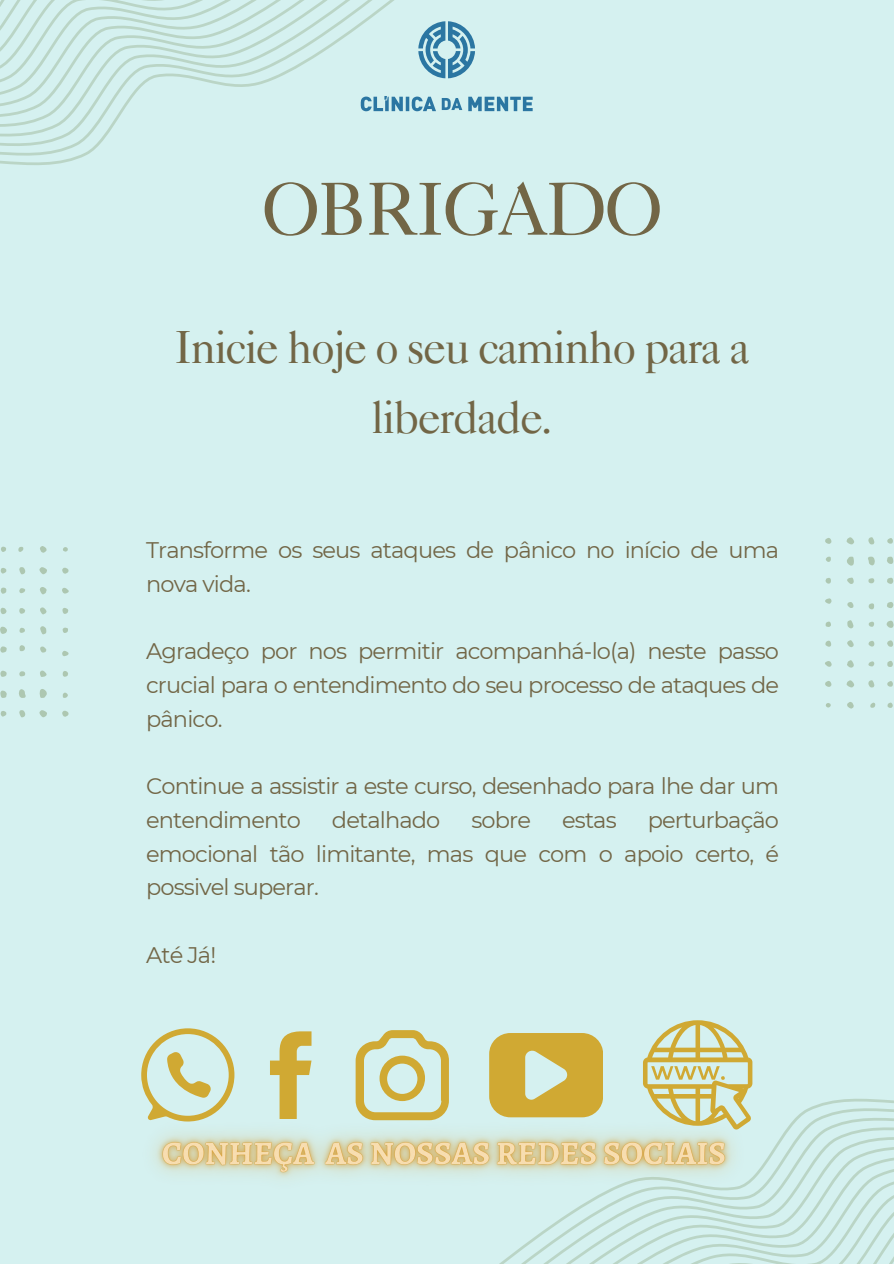
<style>
.page{position:relative;width:894px;height:1264px;background:#fff}
.page>*{position:absolute;margin:0;border:0;box-sizing:border-box;transform-origin:0 0}
.t1{font:75px "Caslon 540 LT Std";letter-spacing:-.04em;color:#726646}
.t2{font:46.5px/69.8px "Caslon 540 LT Std";letter-spacing:-.04em;color:#726646;text-align:center}
.t3{font:22.5px/33.8px "Montserrat";letter-spacing:-.04em;color:#726646}
</style>
<div class="page">
<div style="left:0;top:0;width:893px;height:1263px;background:#d5f1f0"></div>
<svg style="left:0;top:0;width:446px;height:165px"></svg>
<svg style="left:500px;top:1098px;width:393px;height:165px"></svg>
<svg style="left:847px;top:556px;width:6px;height:9px"></svg>
<svg style="left:868px;top:556px;width:6px;height:9px"></svg>
<svg style="left:847px;top:620px;width:6px;height:8px"></svg>
<svg style="left:846px;top:680px;width:7px;height:7px"></svg>
<svg style="left:847px;top:660px;width:6px;height:7px"></svg>
<svg style="left:886px;top:620px;width:7px;height:8px"></svg>
<svg style="left:847px;top:640px;width:6px;height:7px"></svg>
<svg style="left:847px;top:702px;width:6px;height:6px"></svg>
<svg style="left:847px;top:577px;width:6px;height:7px"></svg>
<svg style="left:887px;top:556px;width:6px;height:8px"></svg>
<svg style="left:825px;top:681px;width:6px;height:6px"></svg>
<svg style="left:868px;top:680px;width:6px;height:7px"></svg>
<svg style="left:825px;top:661px;width:6px;height:5px"></svg>
<svg style="left:847px;top:602px;width:6px;height:6px"></svg>
<svg style="left:887px;top:602px;width:6px;height:6px"></svg>
<svg style="left:825px;top:640px;width:6px;height:7px"></svg>
<svg style="left:887px;top:577px;width:6px;height:7px"></svg>
<svg style="left:825px;top:598px;width:6px;height:5px"></svg>
<svg style="left:887px;top:640px;width:5px;height:7px"></svg>
<svg style="left:825px;top:578px;width:5px;height:5px"></svg>
<svg style="left:887px;top:661px;width:5px;height:6px"></svg>
<svg style="left:825px;top:621px;width:5px;height:6px"></svg>
<svg style="left:868px;top:603px;width:5px;height:6px"></svg>
<svg style="left:868px;top:641px;width:6px;height:5px"></svg>
<svg style="left:868px;top:578px;width:6px;height:5px"></svg>
<svg style="left:887px;top:681px;width:6px;height:5px"></svg>
<svg style="left:846px;top:537px;width:7px;height:7px"></svg>
<svg style="left:825px;top:538px;width:6px;height:6px"></svg>
<svg style="left:868px;top:537px;width:6px;height:7px"></svg>
<svg style="left:887px;top:538px;width:6px;height:5px"></svg>
<svg style="left:825px;top:556px;width:5px;height:6px"></svg>
<svg style="left:868px;top:661px;width:6px;height:5px"></svg>
<svg style="left:868px;top:621px;width:6px;height:5px"></svg>
<svg style="left:887px;top:702px;width:5px;height:6px"></svg>
<svg style="left:825px;top:703px;width:5px;height:5px"></svg>
<svg style="left:870px;top:702px;width:5px;height:5px"></svg>
<svg style="left:40px;top:689px;width:7px;height:9px"></svg>
<svg style="left:19px;top:689px;width:7px;height:9px"></svg>
<svg style="left:40px;top:626px;width:6px;height:8px"></svg>
<svg style="left:39px;top:567px;width:8px;height:7px"></svg>
<svg style="left:40px;top:587px;width:7px;height:7px"></svg>
<svg style="left:0;top:626px;width:7px;height:8px"></svg>
<svg style="left:40px;top:607px;width:7px;height:7px"></svg>
<svg style="left:40px;top:546px;width:7px;height:6px"></svg>
<svg style="left:40px;top:670px;width:7px;height:7px"></svg>
<svg style="left:0;top:690px;width:7px;height:8px"></svg>
<svg style="left:62px;top:567px;width:6px;height:7px"></svg>
<svg style="left:19px;top:567px;width:7px;height:7px"></svg>
<svg style="left:62px;top:588px;width:7px;height:5px"></svg>
<svg style="left:40px;top:646px;width:6px;height:6px"></svg>
<svg style="left:0;top:646px;width:7px;height:6px"></svg>
<svg style="left:62px;top:608px;width:6px;height:6px"></svg>
<svg style="left:0;top:670px;width:7px;height:7px"></svg>
<svg style="left:62px;top:651px;width:7px;height:5px"></svg>
<svg style="left:0;top:607px;width:7px;height:7px"></svg>
<svg style="left:63px;top:671px;width:5px;height:5px"></svg>
<svg style="left:0;top:587px;width:6px;height:7px"></svg>
<svg style="left:63px;top:627px;width:5px;height:6px"></svg>
<svg style="left:19px;top:645px;width:6px;height:6px"></svg>
<svg style="left:19px;top:608px;width:6px;height:6px"></svg>
<svg style="left:19px;top:671px;width:6px;height:5px"></svg>
<svg style="left:0;top:568px;width:7px;height:5px"></svg>
<svg style="left:39px;top:710px;width:8px;height:7px"></svg>
<svg style="left:62px;top:710px;width:6px;height:7px"></svg>
<svg style="left:19px;top:710px;width:7px;height:7px"></svg>
<svg style="left:0;top:711px;width:7px;height:5px"></svg>
<svg style="left:63px;top:692px;width:5px;height:6px"></svg>
<svg style="left:19px;top:588px;width:6px;height:5px"></svg>
<svg style="left:19px;top:627px;width:6px;height:6px"></svg>
<svg style="left:1px;top:546px;width:5px;height:6px"></svg>
<svg style="left:63px;top:547px;width:5px;height:4px"></svg>
<svg style="left:18px;top:547px;width:5px;height:5px"></svg>
<img style="left:153px;top:1092px;width:618px;height:123px">
<svg style="left:270px;top:1031px;width:41px;height:87px"></svg>
<svg style="left:355px;top:1030px;width:94px;height:90px"></svg>
<svg style="left:489px;top:1033px;width:113px;height:84px"></svg>
<svg style="left:642px;top:1020px;width:110px;height:110px"></svg>
<svg style="left:141px;top:1028px;width:93px;height:93px"></svg>
<svg style="left:418px;top:21px;width:57px;height:57px"></svg>
<svg style="left:360px;top:96px;width:172px;height:15px"></svg>
<p class="t1" style="left:261px;top:182px;width:402px">OBRIGADO</p>
<p class="t2" style="left:174px;top:319px;width:577px">Inicie hoje o seu caminho para a liberdade.</p>
<h1 class="t3" style="left:146px;top:533px;width:634px">Transforme os seus ataques de pânico no início de uma nova vida.</h1>
<h2 class="t3" style="left:146px;top:634px;width:634px;text-align:justify">Agradeço por nos permitir acompanhá-lo(a) neste passo crucial para o entendimento do seu processo de ataques de pânico.</h2>
<p class="t3" style="left:146px;top:769px;width:634px">Continue a assistir a este curso, desenhado para lhe dar um entendimento</p>
<p class="t3" style="left:146px;top:803px;width:634px;text-align:justify;text-indent:501px">perturbação emocional tão limitante, mas que com o apoio certo, é possivel superar.</p>
<p class="t3" style="left:332px;top:803px;width:110px">detalhado</p>
<p class="t3" style="left:471px;top:803px;width:61px">sobre</p>
<p class="t3" style="left:562px;top:803px;width:56px">estas</p>
<p class="t3" style="left:146px;top:938px;width:72px">Até Já!</p>
</div>
